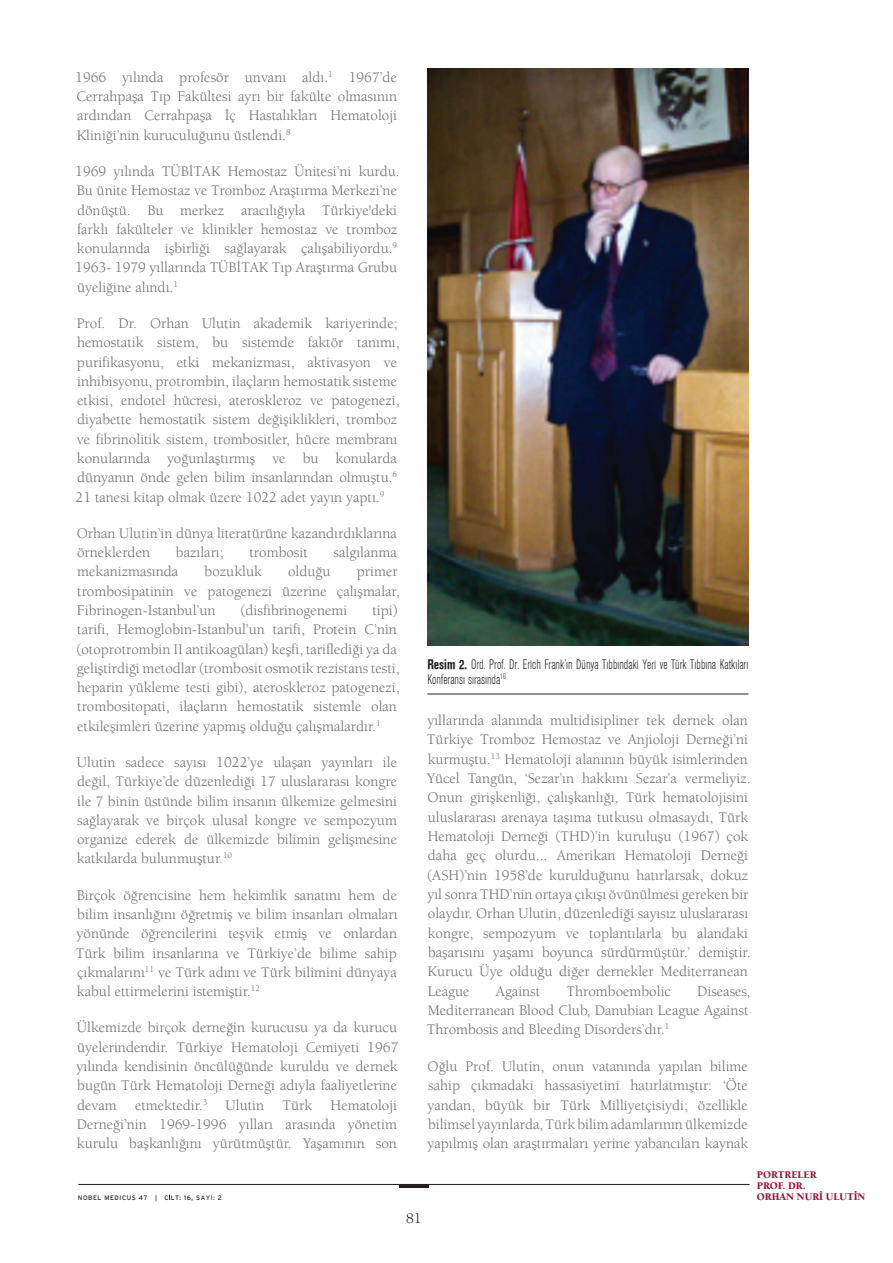
<style>
.page{position:relative;width:893px;height:1263px;background:#fff}
.page>*{position:absolute;margin:0;border:0;box-sizing:border-box;transform-origin:0 0}
.t1{font:15px/19.4px "Berkeley Book Tr";color:#6c6d70}
.t2{font:15px "Berkeley Book Tr";color:#231f20}
.t3{font:13.5px/15px "Akzidenz Grotesk BE Light Cn";color:#231f20}
.t4{font:10.5px/11.2px "Berkeley Black Tr";color:#941738}
.t5{font:6.45px "Interstate";letter-spacing:.09em;color:#231f20}
.s1{font-family:"Akzidenz Grotesk BE Bold Cn"}
</style>
<div class="page">
<hr style="left:78px;top:1184px;width:672px;height:1px;background:#231f20">
<hr style="left:399px;top:1184px;width:29px;height:4px;background:#231f20">
<img style="left:427px;top:68px;width:321px;height:578px">
<hr style="left:427px;top:694px;width:321px;height:1px;background:#231f20">
<p class="t1" style="left:75px;top:67px;width:323px;text-align:justify">1966 yılında profesör unvanı aldı.<sup>1</sup> 1967’de Cerrahpaşa Tıp Fakültesi ayrı bir fakülte olmasının ardından Cerrahpaşa İç Hastalıkları Hematoloji Kliniği’nin kuruculuğunu üstlendi.<sup>8</sup></p>
<p class="t1" style="left:75px;top:161px;width:326px">1969 yılında TÜBİTAK Hemostaz Ünitesi’ni kurdu.<br>Bu ünite Hemostaz ve Tromboz Araştırma Merkezi’ne dönüştü. Bu merkez aracılığıyla Türkiye'deki farklı fakülteler ve klinikler hemostaz ve tromboz konularında işbirliği sağlayarak çalışabiliyordu.<sup>9<br></sup>1963- 1979 yıllarında TÜBİTAK Tıp Araştırma Grubu üyeliğine alındı.<sup>1</sup></p>
<p class="t1" style="left:76px;top:313px;width:326px">Prof. Dr. Orhan Ulutin akademik kariyerinde; hemostatik sistem, bu sistemde faktör tanımı, purifikasyonu, etki mekanizması, aktivasyon ve inhibisyonu, protrombin, ilaçların hemostatik sisteme etkisi, endotel hücresi, ateroskleroz ve patogenezi, diyabette hemostatik sistem değişiklikleri, tromboz ve fibrinolitik sistem, trombositler, hücre membranı konularında yoğunlaştırmış ve bu konularda dünyanın önde gelen bilim insanlarından olmuştu.<sup>6<br></sup>21 tanesi kitap olmak üzere 1022 adet yayın yaptı.<sup>9</sup></p>
<p class="t1" style="left:77px;top:523px;width:322px">Orhan Ulutin’in dünya literatürüne kazandırdıklarına örneklerden</p>
<p class="t1" style="left:176px;top:542px;width:49px">bazıları;</p>
<p class="t1" style="left:249px;top:542px;width:60px">trombosit</p>
<p class="t1" style="left:334px;top:542px;width:65px">salgılanma</p>
<p class="t1" style="left:77px;top:562px;width:103px">mekanizmasında</p>
<p class="t1" style="left:205px;top:562px;width:59px">bozukluk</p>
<p class="t1" style="left:288px;top:562px;width:44px">olduğu</p>
<p class="t1" style="left:77px;top:562px;width:324px;text-indent:280px">primer trombosipatinin ve patogenezi üzerine çalışmalar,<br>Fibrinogen-Istanbul’un</p>
<p class="t1" style="left:76px;top:600px;width:325px;text-indent:296px">tipi) tarifi, Hemoglobin-Istanbul’un tarifi, Protein C’nin (otoprotrombin II antikoagülan) keşfi, tariflediği ya da geliştirdiği metodlar (trombosit osmotik rezistans testi, heparin yükleme testi gibi), ateroskleroz patogenezi, trombositopati, ilaçların hemostatik sistemle olan etkileşimleri üzerine yapmış olduğu çalışmalardır.<sup>1</sup></p>
<p class="t1" style="left:77px;top:752px;width:322px;text-align:justify">Ulutin sadece sayısı 1022’ye ulaşan yayınları ile değil, Türkiye’de düzenlediği 17 uluslararası kongre ile 7 binin üstünde bilim insanın ülkemize gelmesini sağlayarak ve birçok ulusal kongre ve sempozyum organize ederek de ülkemizde bilimin gelişmesine katkılarda bulunmuştur.<sup>10</sup></p>
<p class="t1" style="left:76px;top:885px;width:323px;text-align:justify">Birçok öğrencisine hem hekimlik sanatını hem de bilim insanlığını öğretmiş ve bilim insanları olmaları yönünde öğrencilerini teşvik etmiş ve onlardan Türk bilim insanlarına ve Türkiye’de bilime sahip çıkmalarını<sup>11</sup> ve Türk adını ve Türk bilimini dünyaya kabul ettirmelerini istemiştir.<sup>12</sup></p>
<p class="t1" style="left:77px;top:1018px;width:323px;text-align:justify">Ülkemizde birçok derneğin kurucusu ya da kurucu üyelerindendir. Türkiye Hematoloji Cemiyeti 1967 yılında kendisinin öncülüğünde kuruldu ve dernek bugün Türk Hematoloji Derneği adıyla faaliyetlerine devam etmektedir.<sup>3</sup> Ulutin Türk Hematoloji Derneği’nin 1969-1996 yılları arasında yönetim kurulu başkanlığını yürütmüştür. Yaşamının son</p>
<p class="t1" style="left:241px;top:600px;width:108px">(disfibrinogenemi</p>
<p class="t5" style="left:78px;top:1194px;width:145px">NOBEL MEDICUS 47 | C LT: 16, SAYI: 2</p>
<p class="t3" style="left:427px;top:657px;width:323px"><span class="s1">Resim 2.</span> Ord. Prof. Dr. Erich Frank’ın Dünya Tıbbındaki Yeri ve Türk Tıbbına Katkıları<br>Konferansı sırasında<sup>16</sup></p>
<p class="t1" style="left:427px;top:710px;width:325px">yıllarında alanında multidisipliner tek dernek olan Türkiye Tromboz Hemostaz ve Anjioloji Derneği’ni kurmuştu.<sup>13</sup> Hematoloji alanının büyük isimlerinden Yücel Tangün, ‘Sezar’ın hakkını Sezar’a vermeliyiz.<br>Onun girişkenliği, çalışkanlığı, Türk hematolojisini uluslararası arenaya taşıma tutkusu olmasaydı, Türk Hematoloji Derneği (THD)’in kuruluşu (1967) çok daha geç olurdu... Amerikan Hematoloji Derneği (ASH)’nin 1958’de kurulduğunu hatırlarsak, dokuz yıl sonra THD’nin ortaya çıkışı övünülmesi gereken bir olaydır. Orhan Ulutin, düzenlediği sayısız uluslararası kongre, sempozyum ve toplantılarla bu alandaki başarısını yaşamı boyunca sürdürmüştür.’ demiştir.<br>Kurucu Üye olduğu diğer dernekler Mediterranean League</p>
<p class="t1" style="left:496px;top:981px;width:46px">Against</p>
<p class="t1" style="left:566px;top:981px;width:106px">Thromboembolic</p>
<p class="t1" style="left:427px;top:981px;width:325px;text-indent:270px">Diseases,<br>Mediterranean Blood Club, Danubian League Against<br>Thrombosis and Bleeding Disorders’dır.<sup>1</sup></p>
<p class="t1" style="left:427px;top:1056px;width:322px;text-align:justify">Oğlu Prof. Ulutin, onun vatanında yapılan bilime sahip çıkmadaki hassasiyetini hatırlatmıştır: ‘Öte yandan, büyük bir Türk Milliyetçisiydi; özellikle bilimsel yayınlarda, Türk bilim adamlarının ülkemizde yapılmış olan araştırmaları yerine yabancıları kaynak</p>
<p class="t4" style="left:757px;top:1168px;width:110px">PORTRELER<br>PROF. DR.<br>ORHAN NURİ ULUTİN</p>
<p class="t2" style="left:406px;top:1209px;width:17px">81</p>
</div>
